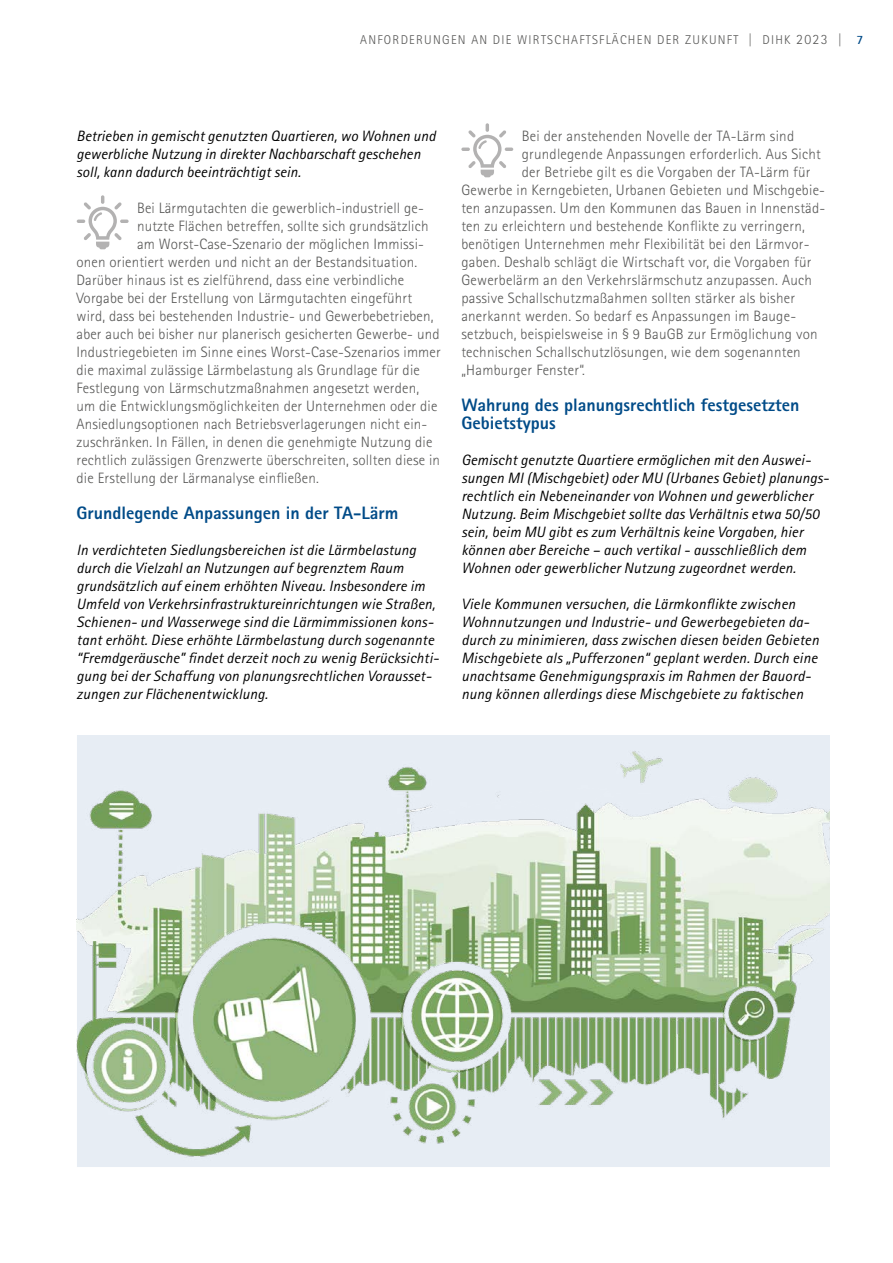
<style>
.page{position:relative;width:893px;height:1263px;background:#fff}
.page>*{position:absolute;margin:0;border:0;box-sizing:border-box;transform-origin:0 0}
.t1{font:800 18px/18px "Agfa Rotis Sans Serif";color:#004b88}
.t2{font:300 15px "Agfa Rotis Sans Serif";letter-spacing:.01em;color:#575756}
.t3{font:italic 15px/18px "Agfa Rotis Sans Serif";letter-spacing:.01em;color:#000}
.t4{font:300 12.75px "Agfa Rotis Sans Serif";letter-spacing:.1em;color:#575756}
.s1{font-size:14.25px}
.s2{font-weight:700;color:#004b88}
</style>
<div class="page">
<img style="left:77px;top:735px;width:752px;height:432px">
<svg style="left:77px;top:195px;width:52px;height:54px"></svg>
<svg style="left:461px;top:123px;width:52px;height:54px"></svg>
<p class="t4" style="left:360px;top:32px;width:504px">ANFORDERUNGEN AN DIE WIRTSCHAFTSFLÄCHEN DER ZUKUNFT | DIHK <span class="s1">2023</span> | <span class="s2">7</span></p>
<p class="t3" style="left:77px;top:127px;width:361px">Betrieben in gemischt genutzten Quartieren, wo Wohnen und gewerbliche Nutzung in direkter Nachbarschaft geschehen soll, kann dadurch beeinträchtigt sein.</p>
<p class="t2" style="left:137px;top:200px;width:288px">Bei Lärmgutachten die gewerblich-industriell ge-</p>
<p class="t2" style="left:137px;top:218px;width:293px">nutzte Flächen betreffen, sollte sich grundsätzlich</p>
<p class="t2" style="left:137px;top:236px;width:288px">am Worst-Case-Szenario der möglichen Immissi-</p>
<p class="t2" style="left:77px;top:254px;width:342px">onen orientiert werden und nicht an der Bestandsituation.</p>
<p class="t2" style="left:77px;top:272px;width:329px">Darüber hinaus ist es zielführend, dass eine verbindliche</p>
<p class="t2" style="left:77px;top:290px;width:337px">Vorgabe bei der Erstellung von Lärmgutachten eingeführt</p>
<p class="t2" style="left:77px;top:308px;width:359px">wird, dass bei bestehenden Industrie- und Gewerbebetrieben,</p>
<p class="t2" style="left:77px;top:326px;width:365px">aber auch bei bisher nur planerisch gesicherten Gewerbe- und</p>
<p class="t2" style="left:77px;top:344px;width:366px">Industriegebieten im Sinne eines Worst-Case-Szenarios immer</p>
<p class="t2" style="left:77px;top:362px;width:345px">die maximal zulässige Lärmbelastung als Grundlage für die</p>
<p class="t2" style="left:77px;top:380px;width:344px">Festlegung von Lärmschutzmaßnahmen angesetzt werden,</p>
<p class="t2" style="left:77px;top:398px;width:362px">um die Entwicklungsmöglichkeiten der Unternehmen oder die</p>
<p class="t2" style="left:77px;top:416px;width:352px">Ansiedlungsoptionen nach Betriebsverlagerungen nicht ein-</p>
<p class="t2" style="left:77px;top:434px;width:357px">zuschränken. In Fällen, in denen die genehmigte Nutzung die</p>
<p class="t2" style="left:77px;top:452px;width:365px">rechtlich zulässigen Grenzwerte überschreiten, sollten diese in</p>
<p class="t2" style="left:77px;top:470px;width:244px">die Erstellung der Lärmanalyse einfließen.</p>
<h3 class="t1" style="left:77px;top:504px;width:323px">Grundlegende Anpassungen in der TA-Lärm</h3>
<p class="t3" style="left:77px;top:541px;width:364px">In verdichteten Siedlungsbereichen ist die Lärmbelastung durch die Vielzahl an Nutzungen auf begrenztem Raum grundsätzlich auf einem erhöhten Niveau. Insbesondere im Umfeld von Verkehrsinfrastruktureinrichtungen wie Straßen, Schienen- und Wasserwege sind die Lärmimmissionen kons&shy;tant erhöht. Diese erhöhte Lärmbelastung durch sogenannte “Fremdgeräusche” findet derzeit noch zu wenig Berücksichti&shy;gung bei der Schaffung von planungsrechtlichen Vorausset&shy;zungen zur Flächenentwicklung.</p>
<p class="t2" style="left:522px;top:128px;width:274px">Bei der anstehenden Novelle der TA-Lärm sind</p>
<p class="t2" style="left:522px;top:146px;width:301px">grundlegende Anpassungen erforderlich. Aus Sicht</p>
<p class="t2" style="left:522px;top:164px;width:290px">der Betriebe gilt es die Vorgaben der TA-Lärm für</p>
<p class="t2" style="left:461px;top:182px;width:365px">Gewerbe in Kerngebieten, Urbanen Gebieten und Mischgebie-</p>
<p class="t2" style="left:461px;top:200px;width:366px">ten anzupassen. Um den Kommunen das Bauen in Innenstäd-</p>
<p class="t2" style="left:461px;top:218px;width:345px">ten zu erleichtern und bestehende Konflikte zu verringern,</p>
<p class="t2" style="left:461px;top:236px;width:350px">benötigen Unternehmen mehr Flexibilität bei den Lärmvor-</p>
<p class="t2" style="left:461px;top:254px;width:352px">gaben. Deshalb schlägt die Wirtschaft vor, die Vorgaben für</p>
<p class="t2" style="left:461px;top:272px;width:352px">Gewerbelärm an den Verkehrslärmschutz anzupassen. Auch</p>
<p class="t2" style="left:461px;top:290px;width:335px">passive Schallschutzmaßahmen sollten stärker als bisher</p>
<p class="t2" style="left:461px;top:308px;width:336px">anerkannt werden. So bedarf es Anpassungen im Bauge-</p>
<p class="t2" style="left:461px;top:326px;width:358px">setzbuch, beispielsweise in § 9 BauGB zur Ermöglichung von</p>
<p class="t2" style="left:461px;top:344px;width:341px">technischen Schallschutzlösungen, wie dem sogenannten</p>
<p class="t2" style="left:461px;top:362px;width:125px">„Hamburger Fenster“.</p>
<h3 class="t1" style="left:461px;top:396px;width:339px">Wahrung des planungsrechtlich festgesetzten<br>Gebietstypus</h3>
<p class="t3" style="left:461px;top:451px;width:369px">Gemischt genutzte Quartiere ermöglichen mit den Auswei&shy;sungen MI (Mischgebiet) oder MU (Urbanes Gebiet) planungs&shy;rechtlich ein Nebeneinander von Wohnen und gewerblicher Nutzung. Beim Mischgebiet sollte das Verhältnis etwa 50/50 sein, beim MU gibt es zum Verhältnis keine Vorgaben, hier können aber Bereiche – auch vertikal - ausschließlich dem Wohnen oder gewerblicher Nutzung zugeordnet werden.</p>
<p class="t3" style="left:461px;top:595px;width:359px">Viele Kommunen versuchen, die Lärmkonflikte zwischen Wohnnutzungen und Industrie- und Gewerbegebieten da&shy;durch zu minimieren, dass zwischen diesen beiden Gebieten Mischgebiete als „Pufferzonen“ geplant werden. Durch eine unachtsame Genehmigungspraxis im Rahmen der Bauord&shy;nung können allerdings diese Mischgebiete zu faktischen</p>
</div>
